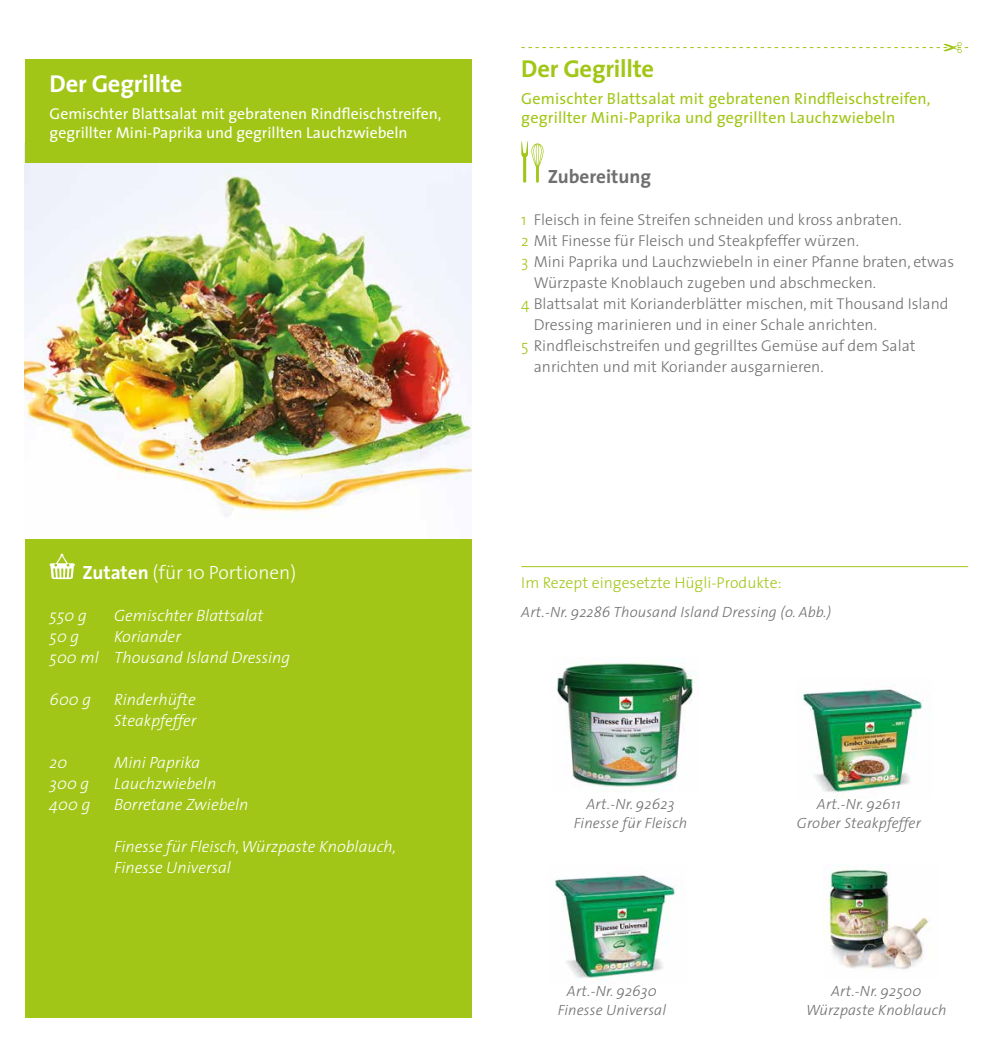
<style>
.page{position:relative;width:993px;height:1042px;background:#fff}
.page>*{position:absolute;margin:0;border:0;box-sizing:border-box;transform-origin:0 0}
.t1{font:700 24.5px "The Sans";letter-spacing:-.01em;color:#fff}
.t2{font:700 24.5px "The Sans";letter-spacing:-.01em;color:#a2c617}
.t3{font:300 19.25px "The Sans";color:#fff}
.t4{font:700 19.25px "The Sans";color:#706f6f}
.t5{font:italic 300 16.45px/21px "The Sans";color:#fff}
.t6{font:16.1px/19.2px "The Sans";letter-spacing:.01em;color:#a2c617}
.t7{font:300 15.75px "The Sans";color:#706f6f}
.t8{font:15.75px/19.2px "The Sans";color:#fff}
.t9{font:300 15.75px "The Sans";color:#a2c617}
.t10{font:italic 300 14.88px/19.2px "The Sans";letter-spacing:.01em;color:#706f6f;text-align:center}
.s1{font-weight:700}
.s2{color:#a2c617}
</style>
<div class="page">
<svg style="left:521px;top:42px;width:446px;height:11px"></svg>
<img style="left:25px;top:163px;width:446px;height:355px">
<div style="left:25px;top:539px;width:446px;height:478px;background:#a2c617"></div>
<svg style="left:50px;top:554px;width:25px;height:25px"></svg>
<div style="left:25px;top:60px;width:446px;height:103px;background:#a2c617"></div>
<img style="left:551px;top:663px;width:143px;height:127px">
<svg style="left:521px;top:141px;width:22px;height:42px"></svg>
<hr style="left:521px;top:566px;width:446px;height:1px;background:#a2c617">
<img style="left:554px;top:875px;width:122px;height:105px">
<img style="left:802px;top:689px;width:121px;height:104px">
<img style="left:823px;top:866px;width:107px;height:104px">
<h1 class="t1" style="left:50px;top:63px;width:134px">Der Gegrillte</h1>
<p class="t8" style="left:50px;top:103px;width:393px">Gemischter Blattsalat mit gebratenen Rindfleischstreifen, gegrillter Mini-Paprika und gegrillten Lauchzwiebeln</p>
<p class="t3" style="left:82px;top:557px;width:215px"><span class="s1">Zutaten</span> (für 10 Portionen)</p>
<p class="t5" style="left:50px;top:604px;width:39px">550 g</p>
<p class="t5" style="left:114px;top:604px;width:151px">Gemischter Blattsalat</p>
<p class="t5" style="left:50px;top:625px;width:31px">50 g</p>
<p class="t5" style="left:50px;top:625px;width:242px;text-indent:64px">Koriander<br>500 ml Thousand Island Dressing</p>
<p class="t5" style="left:50px;top:688px;width:43px">600 g</p>
<p class="t5" style="left:114px;top:688px;width:84px">Rinderhüfte<br>Steakpfeffer</p>
<p class="t5" style="left:50px;top:751px;width:19px">20</p>
<p class="t5" style="left:114px;top:751px;width:88px">Mini Paprika</p>
<p class="t5" style="left:50px;top:772px;width:41px">300 g</p>
<p class="t5" style="left:114px;top:772px;width:104px">Lauchzwiebeln</p>
<p class="t5" style="left:50px;top:793px;width:42px">400 g</p>
<p class="t5" style="left:114px;top:793px;width:136px">Borretane Zwiebeln</p>
<p class="t5" style="left:114px;top:835px;width:283px">Finesse für Fleisch, Würzpaste Knoblauch,<br>Finesse Universal</p>
<h1 class="t2" style="left:521px;top:48px;width:134px">Der Gegrillte</h1>
<p class="t6" style="left:521px;top:88px;width:410px">Gemischter Blattsalat mit gebratenen Rindfleischstreifen, gegrillter Mini-Paprika und gegrillten Lauchzwiebeln</p>
<p class="t4" style="left:547px;top:160px;width:105px">Zubereitung</p>
<p class="t7" style="left:521px;top:206px;width:382px"><span class="s2">1</span> Fleisch in feine Streifen schneiden und kross anbraten.</p>
<p class="t7" style="left:521px;top:227px;width:339px"><span class="s2">2</span> Mit Finesse für Fleisch und Steakpfeffer würzen.</p>
<p class="t7" style="left:521px;top:248px;width:434px"><span class="s2">3</span> Mini Paprika und Lauchzwiebeln in einer Pfanne braten, etwas</p>
<p class="t7" style="left:533px;top:269px;width:344px">Würzpaste Knoblauch zugeben und abschmecken.</p>
<p class="t7" style="left:521px;top:290px;width:428px"><span class="s2">4</span> Blattsalat mit Korianderblätter mischen, mit Thousand Island</p>
<p class="t7" style="left:533px;top:311px;width:344px">Dressing marinieren und in einer Schale anrichten.</p>
<p class="t7" style="left:521px;top:332px;width:395px"><span class="s2">5</span> Rindfleischstreifen und gegrilltes Gemüse auf dem Salat</p>
<p class="t7" style="left:533px;top:353px;width:291px">anrichten und mit Koriander ausgarnieren.</p>
<p class="t9" style="left:521px;top:569px;width:262px">Im Rezept eingesetzte Hügli-Produkte:</p>
<p class="t10" style="left:521px;top:602px;width:311px">Art.-Nr. 92286 Thousand Island Dressing (o. Abb.)</p>
<p class="t10" style="left:573px;top:794px;width:115px">Art.-Nr. 92623<br>Finesse für Fleisch</p>
<p class="t10" style="left:796px;top:794px;width:125px">Art.-Nr. 92611<br>Grober Steakpfeffer</p>
<p class="t10" style="left:557px;top:981px;width:110px">Art.-Nr. 92630<br>Finesse Universal</p>
<p class="t10" style="left:805px;top:981px;width:142px">Art.-Nr. 92500<br>Würzpaste Knoblauch</p>
</div>
